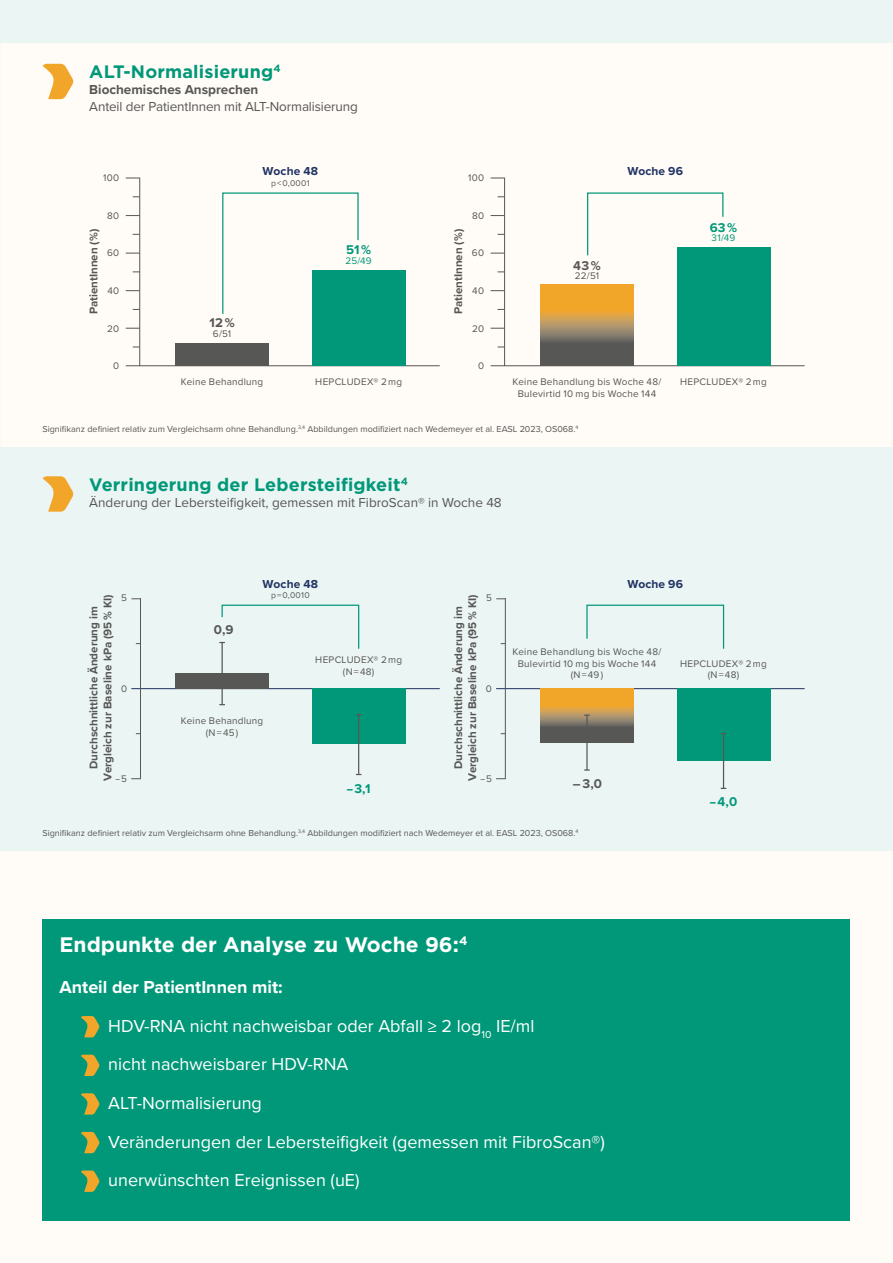
<style>
.page{position:relative;width:893px;height:1263px;background:#fffbf6}
.page>*{position:absolute;margin:0;border:0;box-sizing:border-box;transform-origin:0 0}
.t1{font:700 21px "Gotham";color:#fff}
.t2{font:18px/38.5px "Proxima Nova";color:#fff}
.t3{font:700 18px "Gotham";letter-spacing:.01em;color:#009879}
.t4{font:13.5px "Proxima Nova";color:#575756}
.t5{font:700 13.5px "Proxima Nova";color:#575756}
.t6{font:700 13.2px "Proxima Nova";color:#575756}
.t7{font:700 13.2px "Proxima Nova";color:#009879;scale:.8 1}
.t8{font:700 13.2px "Proxima Nova";color:#009879}
.t9{font:700 12px "Proxima Nova";letter-spacing:.01em;color:#1f3262}
.t10{font:700 11.55px/13.8px "Proxima Nova";color:#575756;text-align:center}
.t11{font:9.9px/11.9px "Proxima Nova";letter-spacing:.025em;color:#575756;text-align:center}
.t12{font:9.9px "Proxima Nova";letter-spacing:.015em;color:#009879}
.t13{font:9.9px "Proxima Nova";letter-spacing:.025em;color:#575756;scale:.8 1}
.t14{font:9px "Proxima Nova";color:#575756}
.t15{font:8.7px "Proxima Nova";letter-spacing:.035em;color:#575756}
.s1{font-weight:700}
</style>
<div class="page">
<div style="left:0;top:0;width:893px;height:43px;background:#ebf5f3"></div>
<div style="left:0;top:446px;width:893px;height:404px;background:#ebf5f3"></div>
<hr style="left:131px;top:688px;width:309px;height:1px;background:#1f3262">
<hr style="left:140px;top:598px;width:1px;height:181px;background:#575756">
<div style="left:175px;top:673px;width:94px;height:16px;background:#575756"></div>
<hr style="left:222px;top:642px;width:1px;height:63px;background:#575756">
<svg style="left:219px;top:604px;width:141px;height:46px"></svg>
<div style="left:312px;top:688px;width:93px;height:55px;background:#009879"></div>
<hr style="left:358px;top:715px;width:1px;height:59px;background:#575756">
<svg style="left:586px;top:604px;width:139px;height:45px"></svg>
<hr style="left:496px;top:688px;width:309px;height:1px;background:#1f3262">
<hr style="left:505px;top:598px;width:1px;height:181px;background:#575756">
<svg style="left:540px;top:688px;width:94px;height:55px;background:#aa864a"></svg>
<hr style="left:586px;top:715px;width:2px;height:55px;background:#575756">
<svg style="left:584px;top:769px;width:6px;height:2px"></svg>
<div style="left:677px;top:688px;width:93px;height:73px;background:#009879"></div>
<hr style="left:723px;top:733px;width:1px;height:55px;background:#575756">
<svg style="left:43px;top:476px;width:30px;height:36px"></svg>
<div style="left:43px;top:918px;width:807px;height:302px;background:#009879"></div>
<svg style="left:81px;top:1016px;width:18px;height:21px"></svg>
<svg style="left:81px;top:1055px;width:18px;height:21px"></svg>
<svg style="left:81px;top:1093px;width:18px;height:21px"></svg>
<svg style="left:81px;top:1132px;width:18px;height:21px"></svg>
<svg style="left:81px;top:1170px;width:18px;height:22px"></svg>
<svg style="left:126px;top:253px;width:13px;height:1px"></svg>
<svg style="left:126px;top:215px;width:13px;height:1px"></svg>
<svg style="left:126px;top:178px;width:13px;height:1px"></svg>
<hr style="left:126px;top:365px;width:314px;height:1px;background:#575756">
<svg style="left:126px;top:290px;width:13px;height:1px"></svg>
<svg style="left:126px;top:328px;width:13px;height:1px"></svg>
<hr style="left:139px;top:178px;width:1px;height:188px;background:#575756">
<div style="left:175px;top:343px;width:94px;height:22px;background:#575756"></div>
<div style="left:312px;top:270px;width:93px;height:95px;background:#009879"></div>
<svg style="left:222px;top:192px;width:137px;height:122px"></svg>
<svg style="left:491px;top:253px;width:13px;height:1px"></svg>
<svg style="left:491px;top:215px;width:13px;height:1px"></svg>
<svg style="left:491px;top:178px;width:13px;height:1px"></svg>
<hr style="left:491px;top:365px;width:314px;height:1px;background:#575756">
<svg style="left:491px;top:290px;width:13px;height:1px"></svg>
<svg style="left:491px;top:328px;width:13px;height:1px"></svg>
<hr style="left:504px;top:178px;width:1px;height:188px;background:#575756">
<svg style="left:540px;top:284px;width:94px;height:81px;background:#ab864a"></svg>
<div style="left:677px;top:247px;width:93px;height:118px;background:#009879"></div>
<svg style="left:587px;top:192px;width:137px;height:64px"></svg>
<svg style="left:43px;top:64px;width:30px;height:35px"></svg>
<h2 class="t3" style="left:89px;top:60px;width:193px">ALT-Normalisierung<sup>4</sup></h2>
<h3 class="t5" style="left:89px;top:80px;width:170px">Biochemisches Ansprechen</h3>
<h3 class="t4" style="left:89px;top:96px;width:270px">Anteil der PatientInnen mit ALT-Normalisierung</h3>
<p class="t11" style="left:103px;top:171px;width:18px">100</p>
<p class="t11" style="left:107px;top:209px;width:14px">80</p>
<p class="t11" style="left:107px;top:247px;width:14px">60</p>
<p class="t11" style="left:107px;top:284px;width:13px">40</p>
<p class="t11" style="left:107px;top:322px;width:13px">20</p>
<p class="t11" style="left:113px;top:359px;width:8px">0</p>
<p class="t10" style="left:86px;top:314px;width:87px;rotate:-90deg">PatientInnen (%)</p>
<h3 class="t6" style="left:210px;top:313px;width:27px">12 %</h3>
<p class="t11" style="left:213px;top:328px;width:20px">6/51</p>
<p class="t9" style="left:263px;top:162px;width:57px">Woche 48</p>
<p class="t15" style="left:271px;top:176px;width:40px">p &lt; 0,0001</p>
<h3 class="t8" style="left:346px;top:240px;width:26px">51 %</h3>
<p class="t12" style="left:346px;top:253px;width:28px">25/49</p>
<p class="t11" style="left:181px;top:376px;width:84px">Keine Behandlung</p>
<p class="t11" style="left:315px;top:376px;width:88px">HEPCLUDEX® 2 mg</p>
<p class="t11" style="left:468px;top:171px;width:18px">100</p>
<p class="t11" style="left:472px;top:209px;width:14px">80</p>
<p class="t11" style="left:472px;top:247px;width:14px">60</p>
<p class="t11" style="left:472px;top:284px;width:13px">40</p>
<p class="t11" style="left:472px;top:322px;width:13px">20</p>
<p class="t11" style="left:478px;top:359px;width:8px">0</p>
<p class="t10" style="left:451px;top:314px;width:87px;rotate:-90deg">PatientInnen (%)</p>
<p class="t9" style="left:627px;top:162px;width:57px">Woche 96</p>
<h3 class="t6" style="left:573px;top:255px;width:29px">43 %</h3>
<p class="t11" style="left:575px;top:270px;width:26px">22/51</p>
<h3 class="t8" style="left:710px;top:217px;width:29px">63 %</h3>
<p class="t12" style="left:712px;top:231px;width:25px">31/49</p>
<p class="t11" style="left:513px;top:376px;width:150px">Keine Behandlung bis Woche 48/<br>Bulevirtid 10 mg bis Woche 144</p>
<p class="t11" style="left:680px;top:376px;width:88px">HEPCLUDEX® 2 mg</p>
<p class="t14" style="left:43px;top:423px;width:537px">Signifikanz definiert relativ zum Vergleichsarm ohne Behandlung.<sup>3,4</sup> Abbildungen modifiziert nach Wedemeyer et al. EASL 2023, OS068.<sup>4</sup></p>
<h2 class="t3" style="left:89px;top:472px;width:320px">Verringerung der Lebersteifigkeit<sup>4</sup></h2>
<h3 class="t4" style="left:89px;top:492px;width:414px">Änderung der Lebersteifigkeit, gemessen mit FibroScan® in Woche 48</h3>
<p class="t10" style="left:86px;top:781px;width:188px;rotate:-90deg">Durchschnittliche Änderung im<br>Vergleich zur Baseline kPa (95 % KI)</p>
<p class="t11" style="left:121px;top:591px;width:7px">5</p>
<p class="t11" style="left:121px;top:682px;width:8px">0</p>
<p class="t13" style="left:116px;top:771px;width:16px">– 5</p>
<p class="t9" style="left:627px;top:575px;width:57px">Woche 96</p>
<p class="t9" style="left:263px;top:575px;width:57px">Woche 48</p>
<p class="t15" style="left:271px;top:589px;width:40px">p = 0,0010</p>
<p class="t10" style="left:451px;top:781px;width:188px;rotate:-90deg">Durchschnittliche Änderung im<br>Vergleich zur Baseline kPa (95 % KI)</p>
<p class="t11" style="left:486px;top:591px;width:7px">5</p>
<h3 class="t6" style="left:214px;top:619px;width:21px">0,9</h3>
<p class="t11" style="left:513px;top:645px;width:150px">Keine Behandlung bis Woche 48/<br>Bulevirtid 10 mg bis Woche 144 (N = 49 )</p>
<p class="t11" style="left:315px;top:653px;width:88px">HEPCLUDEX® 2 mg (N = 48)</p>
<p class="t11" style="left:680px;top:657px;width:88px">HEPCLUDEX® 2 mg (N = 48)</p>
<p class="t11" style="left:486px;top:682px;width:8px">0</p>
<p class="t11" style="left:181px;top:714px;width:84px">Keine Behandlung (N = 45 )</p>
<p class="t13" style="left:480px;top:771px;width:16px">– 5</p>
<h3 class="t6" style="left:573px;top:773px;width:30px">– 3,0</h3>
<h3 class="t7" style="left:347px;top:778px;width:31px">– 3,1</h3>
<h3 class="t7" style="left:710px;top:792px;width:36px">– 4,0</h3>
<p class="t14" style="left:43px;top:827px;width:537px">Signifikanz definiert relativ zum Vergleichsarm ohne Behandlung.<sup>3,4</sup> Abbildungen modifiziert nach Wedemeyer et al. EASL 2023, OS068.<sup>4</sup></p>
<h1 class="t1" style="left:60px;top:931px;width:409px">Endpunkte der Analyse zu Woche 96:<sup>4</sup></h1>
<h2 class="t2" style="left:108px;top:967px;width:498px;text-indent:-49px"><span class="s1">Anteil der PatientInnen mit:<br></span>HDV-RNA nicht nachweisbar oder Abfall ≥ 2 log<sub>10</sub> IE/ml<br>nicht nachweisbarer HDV-RNA<br>ALT-Normalisierung<br>Veränderungen der Lebersteifigkeit (gemessen mit FibroScan®) unerwünschten Ereignissen (uE)</h2>
</div>
